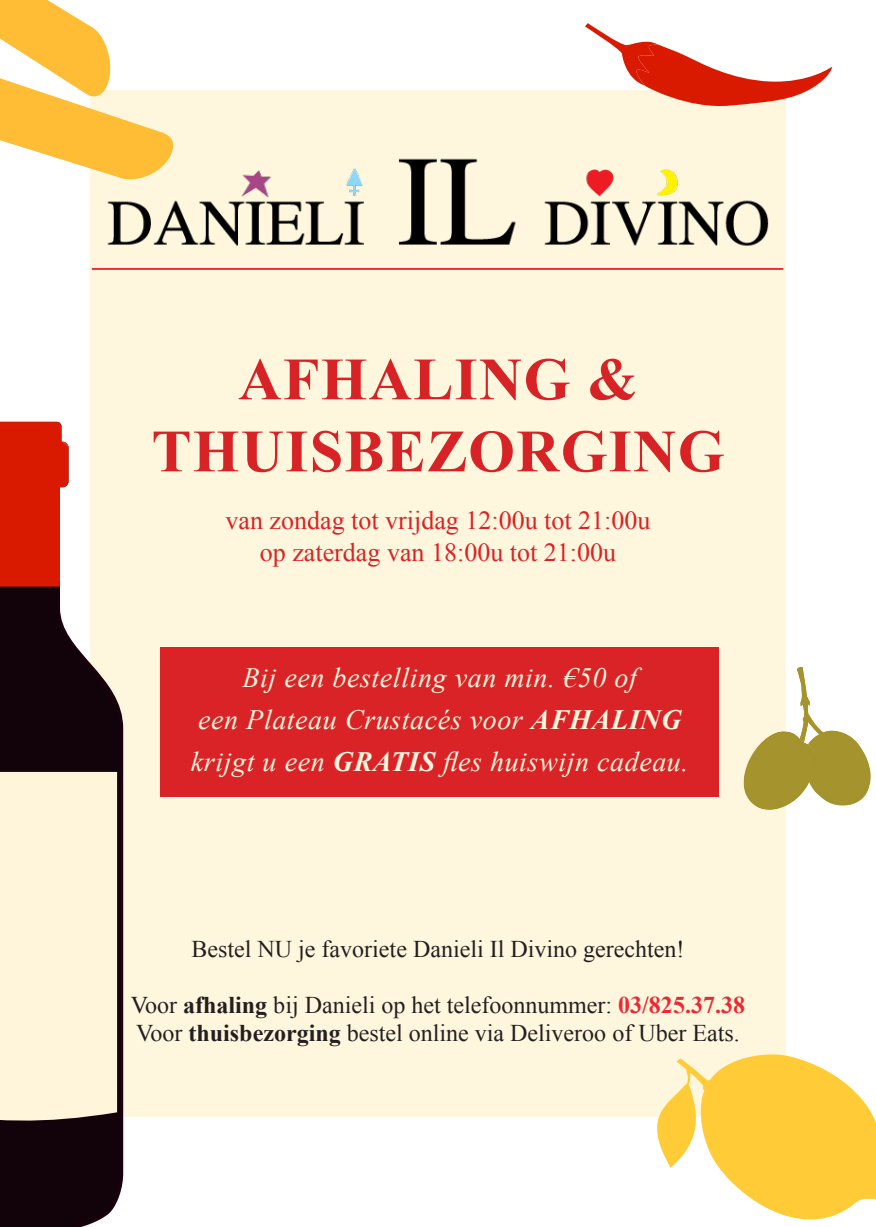
<style>
.page{position:relative;width:876px;height:1227px;background:#fff}
.page>*{position:absolute;margin:0;border:0;box-sizing:border-box;transform-origin:0 0}
.t1{font:700 60px "Times New Roman";letter-spacing:.02em;color:#d82326}
.t2{font:italic 28px "Times New Roman";letter-spacing:.02em;color:#fef6dd}
.t3{font:26px "Times New Roman";color:#da2326}
.t4{font:24px "Times New Roman";color:#231f20}
.s1{font-weight:700}
.s2{font-weight:700;color:#ee2833}
</style>
<div class="page">
<div style="left:90px;top:90px;width:695px;height:1026px;background:#fef6dd"></div>
<svg style="left:639px;top:1051px;width:236px;height:169px"></svg>
<img style="left:815px;top:730px;width:55px;height:75px">
<svg style="left:810px;top:703px;width:18px;height:42px"></svg>
<img style="left:797px;top:667px;width:13px;height:64px">
<img style="left:743px;top:731px;width:72px;height:79px">
<svg style="left:0;top:0;width:174px;height:171px"></svg>
<svg style="left:585px;top:23px;width:246px;height:86px"></svg>
<div style="left:160px;top:647px;width:558px;height:150px;background:#da2326"></div>
<hr style="left:92px;top:268px;width:690px;height:2px;background:#ee2833">
<img style="left:97px;top:151px;width:689px;height:105px">
<svg style="left:120px;top:709px;width:3px;height:485px"></svg>
<svg style="left:0;top:445px;width:120px;height:782px;fill:#12030a"></svg>
<div style="left:0;top:772px;width:117px;height:352px;background:#fff5db"></div>
<svg style="left:0;top:422px;width:68px;height:164px;background:#dc2c14"></svg>
<p class="t1" style="left:238px;top:338px;width:401px">AFHALING &amp;</p>
<p class="t1" style="left:151px;top:410px;width:574px">THUISBEZORGING</p>
<p class="t3" style="left:225px;top:503px;width:426px">van zondag tot vrijdag 12:00u tot 21:00u</p>
<p class="t3" style="left:260px;top:535px;width:358px">op zaterdag van 18:00u tot 21:00u</p>
<p class="t2" style="left:242px;top:658px;width:396px">Bij een bestelling van min. €50 of</p>
<p class="t2" style="left:198px;top:700px;width:484px">een Plateau Crustacés voor <span class="s1">AFHALING</span></p>
<p class="t2" style="left:191px;top:742px;width:499px">krijgt u een <span class="s1">GRATIS</span> fles huiswijn cadeau.</p>
<p class="t4" style="left:191px;top:933px;width:494px">Bestel NU je favoriete Danieli Il Divino gerechten!</p>
<p class="t4" style="left:131px;top:989px;width:615px">Voor <span class="s1">afhaling</span> bij Danieli op het telefoonnummer: <span class="s2">03/825.37.38</span></p>
<p class="t4" style="left:136px;top:1017px;width:604px">Voor <span class="s1">thuisbezorging</span> bestel online via Deliveroo of Uber Eats.</p>
</div>
